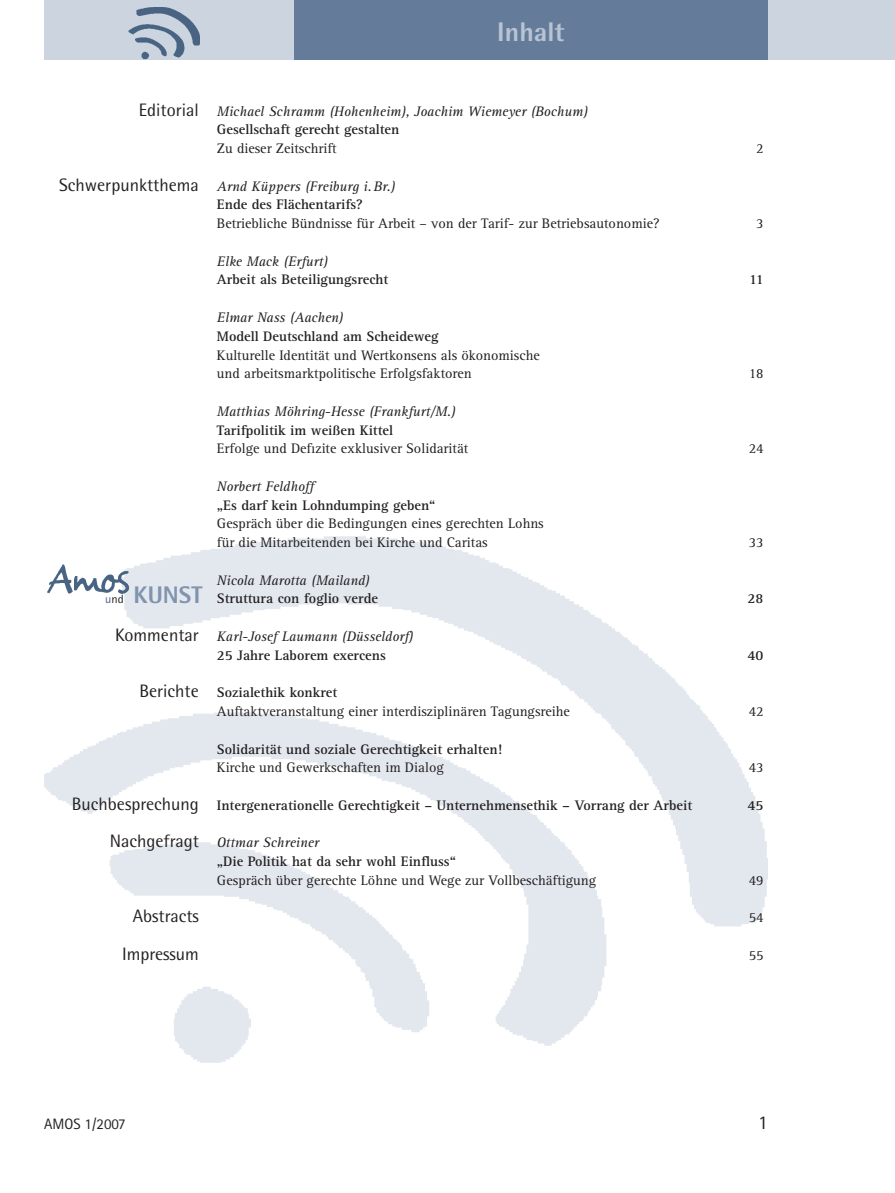
<style>
.page{position:relative;width:895px;height:1193px;background:#fff}
.page>*{position:absolute;margin:0;border:0;box-sizing:border-box;transform-origin:0 0}
.t1{font:800 27px "Rotis Semi Sans";color:#b8c3d4}
.t2{font:800 24px "Rotis Semi Sans";color:#8194ae}
.t3{font:19.5px "Rotis Sans Serif";color:#231f20}
.t4{font:18px "Rotis Semi Sans";color:#231f20}
.t5{font:15px "Rotis Sans Serif";color:#231f20}
.t6{font:14.25px/18.8px "Rotis Serif";color:#231f20}
.t7{font:700 14.25px/18.8px "Rotis Serif";color:#231f20}
.t8{font:italic 14.25px/18.8px "Rotis Serif";color:#231f20}
.s1{font-family:"Rotis Semi Sans";font-style:normal;font-size:18px}
.s2{font-weight:700;font-style:normal}
.s3{font-weight:400;font-size:12px;color:#496483}
.s4{font-weight:400;font-size:12px;color:#231f20}
.s5{font-family:"Rotis Semi Sans";font-size:18px}
.s6{font-weight:700}
.s7{font-family:"Rotis Semi Sans";font-weight:400;font-size:18px}
.s8{font-weight:400;font-style:italic}
</style>
<div class="page">
<div style="left:44px;top:0;width:850px;height:59px;background:#ccd4e0"></div>
<div style="left:294px;top:0;width:473px;height:59px;background:#647b99"></div>
<img style="left:128px;top:7px;width:71px;height:52px">
<img style="left:44px;top:536px;width:723px;height:526px">
<img style="left:46px;top:563px;width:83px;height:31px">
<h1 class="t1" style="left:497px;top:22px;width:69px">Inhalt</h1>
<p class="t8" style="left:217px;top:103px;width:372px;text-indent:-78px"><span class="s1">Editorial</span> Michael Schramm (Hohenheim), Joachim Wiemeyer (Bochum)<br><span class="s2">Gesellschaft gerecht gestalten</span></p>
<p class="t6" style="left:217px;top:140px;width:121px">Zu dieser Zeitschrift</p>
<p class="t6" style="left:755px;top:140px;width:9px">2</p>
<p class="t8" style="left:217px;top:178px;width:180px;text-indent:-158px"><span class="s1">Schwerpunktthema</span> Arnd Küppers (Freiburg i. Br.)<br><span class="s2">Ende des Flächentarifs?</span></p>
<p class="t6" style="left:217px;top:215px;width:444px">Betriebliche Bündnisse für Arbeit – von der Tarif- zur Betriebsautonomie?</p>
<p class="t6" style="left:755px;top:215px;width:9px">3</p>
<p class="t8" style="left:217px;top:253px;width:112px">Elke Mack (Erfurt)</p>
<p class="t7" style="left:217px;top:271px;width:173px">Arbeit als Beteiligungsrecht</p>
<p class="t7" style="left:749px;top:271px;width:16px">11</p>
<p class="t8" style="left:217px;top:309px;width:128px">Elmar Nass (Aachen)</p>
<p class="t7" style="left:217px;top:328px;width:223px">Modell Deutschland am Scheideweg</p>
<p class="t6" style="left:217px;top:346px;width:324px">Kulturelle Identität und Wertkonsens als ökonomische und arbeitsmarktpolitische Erfolgsfaktoren</p>
<p class="t6" style="left:748px;top:365px;width:16px">18</p>
<p class="t8" style="left:217px;top:403px;width:240px">Matthias Möhring-Hesse (Frankfurt/M.)</p>
<p class="t7" style="left:217px;top:421px;width:177px">Tarifpolitik im weißen Kittel</p>
<p class="t6" style="left:217px;top:440px;width:253px">Erfolge und Defizite exklusiver Solidarität</p>
<p class="t6" style="left:748px;top:440px;width:16px">24</p>
<p class="t8" style="left:217px;top:478px;width:98px">Norbert Feldhoff</p>
<p class="t7" style="left:217px;top:496px;width:220px">„Es darf kein Lohndumping geben“</p>
<p class="t6" style="left:217px;top:515px;width:328px">Gespräch über die Bedingungen eines gerechten Lohns für die Mitarbeitenden bei Kirche und Caritas</p>
<p class="t6" style="left:748px;top:534px;width:16px">33</p>
<p class="t8" style="left:217px;top:571px;width:154px">Nicola Marotta (Mailand)</p>
<p class="t7" style="left:217px;top:590px;width:162px">Struttura con foglio verde</p>
<p class="t7" style="left:747px;top:590px;width:17px">28</p>
<p class="t8" style="left:217px;top:628px;width:198px;text-indent:-102px"><span class="s1">Kommentar</span> Karl-Josef Laumann (Düsseldorf)<br><span class="s2">25 Jahre Laborem exercens</span></p>
<h2 class="t2" style="left:105px;top:586px;width:99px"><span class="s3">u</span><span class="s4">nd</span> KUNST</h2>
<p class="t7" style="left:747px;top:646px;width:17px">40</p>
<p class="t6" style="left:217px;top:684px;width:354px;text-indent:-77px"><span class="s5">Berichte</span> <span class="s6">Sozialethik konkret<br></span>Auftaktveranstaltung einer interdisziplinären Tagungsreihe</p>
<p class="t6" style="left:748px;top:703px;width:16px">42</p>
<p class="t7" style="left:217px;top:740px;width:287px">Solidarität und soziale Gerechtigkeit erhalten!</p>
<p class="t6" style="left:217px;top:759px;width:228px">Kirche und Gewerkschaften im Dialog</p>
<p class="t6" style="left:748px;top:759px;width:16px">43</p>
<p class="t7" style="left:72px;top:796px;width:621px"><span class="s7">Buchbesprechung</span> Intergenerationelle Gerechtigkeit – Unternehmensethik – Vorrang der Arbeit</p>
<p class="t7" style="left:747px;top:796px;width:17px">45</p>
<p class="t7" style="left:217px;top:834px;width:240px;text-indent:-107px"><span class="s7">Nachgefragt</span> <span class="s8">Ottmar Schreiner<br></span>„Die Politik hat da sehr wohl Einfluss“</p>
<p class="t6" style="left:217px;top:871px;width:380px">Gespräch über gerechte Löhne und Wege zur Vollbeschäftigung</p>
<p class="t6" style="left:748px;top:871px;width:16px">49</p>
<p class="t4" style="left:133px;top:909px;width:68px">Abstracts</p>
<p class="t6" style="left:748px;top:909px;width:16px">54</p>
<p class="t4" style="left:122px;top:947px;width:78px">Impressum</p>
<p class="t6" style="left:748px;top:946px;width:16px">55</p>
<p class="t5" style="left:44px;top:1118px;width:83px">AMOS 1/2007</p>
<h3 class="t3" style="left:757px;top:1115px;width:11px">1</h3>
</div>
